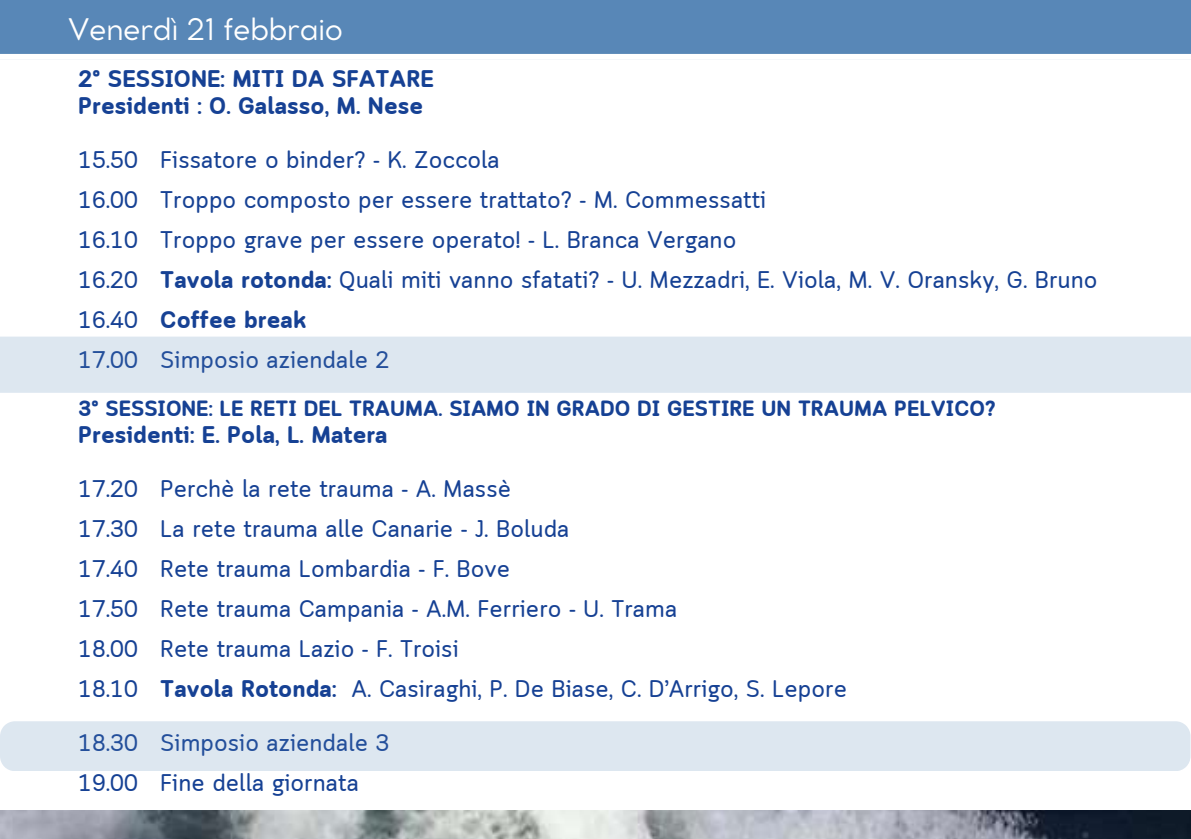
<style>
.page{position:relative;width:1191px;height:839px;background:#fff}
.page>*{position:absolute;margin:0;border:0;box-sizing:border-box;transform-origin:0 0}
.t1{font:29.4px "Cocomat Pro";color:#fff}
.t2{font:24px/40px "Cloud Soft";color:#164194}
.t3{font:700 24px/27px "Cloud Soft";color:#164194}
.t4{font:700 22px "Cloud Soft";color:#164194}
.s1{font-weight:700}
</style>
<div class="page">
<div style="left:0;top:0;width:1191px;height:54px;background:#5887b7"></div>
<img style="left:0;top:810px;width:1191px;height:29px">
<div style="left:0;top:721px;width:1191px;height:50px;background:#dde7f0"></div>
<div style="left:0;top:336px;width:1191px;height:57px;background:#dde7f0"></div>
<p class="t1" style="left:68px;top:18px;width:276px">Venerdì 21 febbraio</p>
<p class="t3" style="left:78px;top:67px;width:357px">2° SESSIONE: MITI DA SFATARE<br>Presidenti : O. Galasso, M. Nese</p>
<p class="t2" style="left:78px;top:142px;width:1021px">15.50 Fissatore o binder? - K. Zoccola<br>16.00 Troppo composto per essere trattato? - M. Commessatti<br>16.10 Troppo grave per essere operato! - L. Branca Vergano<br>16.20 <span class="s1">Tavola rotonda:</span> Quali miti vanno sfatati? - U. Mezzadri, E. Viola, M. V. Oransky, G. Bruno 16.40 <span class="s1">Coffee break<br></span>17.00 Simposio aziendale 2</p>
<p class="t4" style="left:78px;top:396px;width:919px">3° SESSIONE: LE RETI DEL TRAUMA. SIAMO IN GRADO DI GESTIRE UN TRAUMA PELVICO?</p>
<p class="t3" style="left:78px;top:423px;width:311px">Presidenti: E. Pola, L. Matera</p>
<p class="t2" style="left:78px;top:471px;width:770px">17.20 Perchè la rete trauma - A. Massè<br>17.30 La rete trauma alle Canarie - J. Boluda<br>17.40 Rete trauma Lombardia - F. Bove<br>17.50 Rete trauma Campania - A.M. Ferriero - U. Trama<br>18.00 Rete trauma Lazio - F. Troisi<br>18.10 <span class="s1">Tavola Rotonda:</span> A. Casiraghi, P. De Biase, C. D’Arrigo, S. Lepore</p>
<p class="t2" style="left:78px;top:725px;width:313px">18.30 Simposio aziendale 3<br>19.00 Fine della giornata</p>
</div>
